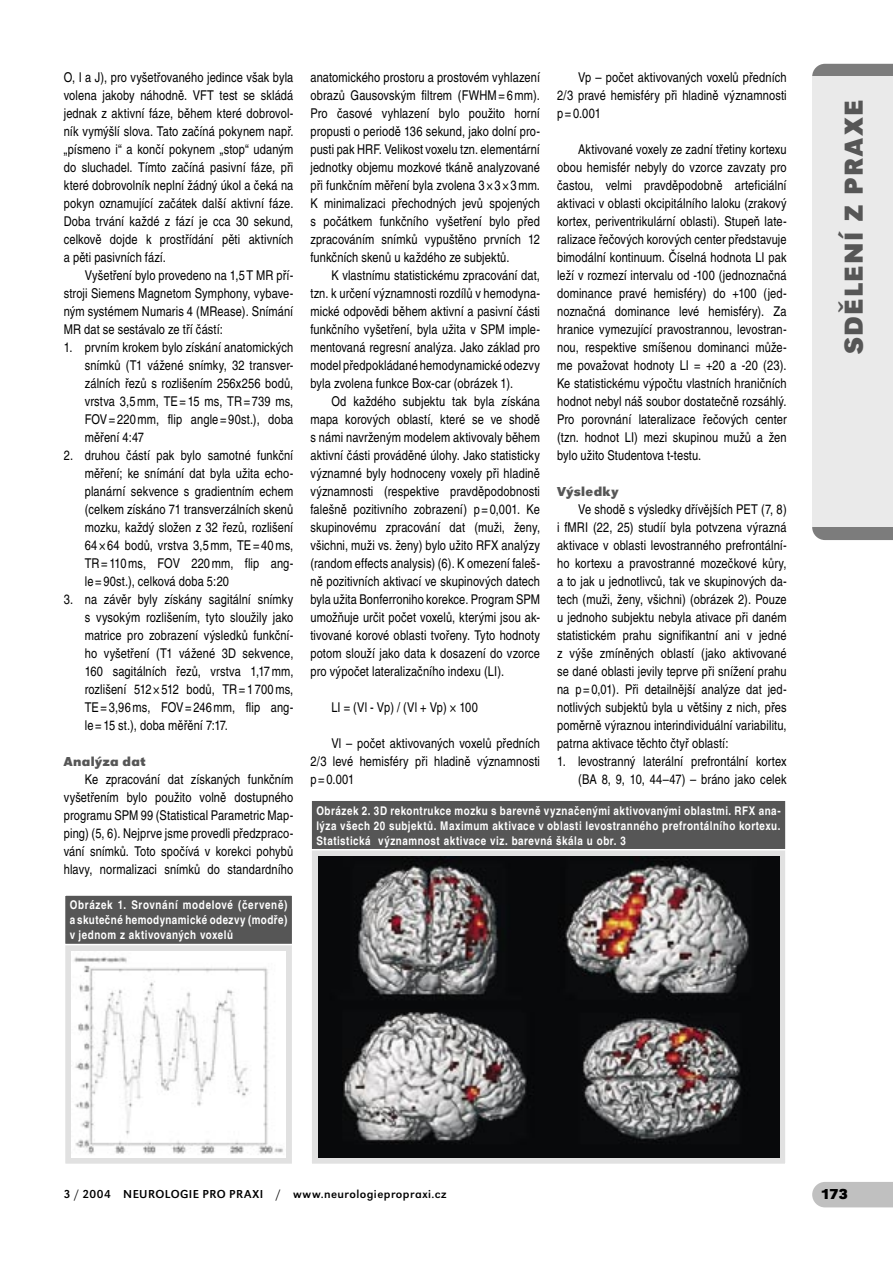
<style>
.page{position:relative;width:893px;height:1263px;background:#fff}
.page>*{position:absolute;margin:0;border:0;box-sizing:border-box;transform-origin:0 0}
.n_boční_pruh{font:700 27px "URW Grotesk TEE";letter-spacing:.05em;color:#565656}
.t1{font:700 15px "URW Grotesk TEE";color:#000}
.n_text{font:condensed 13.5px/18px "Nimbus San LEE";letter-spacing:.01em;color:#000;text-align:justify}
.n_odrážka{font:condensed 13.5px/18px "Nimbus San LEE";letter-spacing:.01em;color:#000;text-align:justify}
.n_podnadpis{font:700 13.5px "URW Grotesk TEE";letter-spacing:.03em;color:#565656}
.n_obrázek{font:700 condensed 12px/15px "Nimbus San LEE";letter-spacing:.04em;color:#fff;text-align:justify}
.t2{font:12px "URW Grotesk TEE";letter-spacing:.035em;color:#000}
</style>
<div class="page">
<svg style="left:812px;top:64px;width:81px;height:476px"></svg>
<div style="left:812px;top:1182px;width:81px;height:25px;background:#c0c0c0"></div>
<div style="left:812px;top:77px;width:81px;height:450px;background:#eaeaea"></div>
<div style="left:65px;top:928px;width:228px;height:236px;background:#e1e1e1"></div>
<div style="left:64px;top:927px;width:229px;height:238px;border:2px solid #fff"></div>
<div style="left:65px;top:895px;width:228px;height:49px;background:#565656"></div>
<div style="left:64px;top:894px;width:229px;height:51px;border:2px solid #fff"></div>
<img style="left:71px;top:951px;width:215px;height:207px">
<div style="left:311px;top:833px;width:475px;height:331px;background:#e1e1e1"></div>
<div style="left:310px;top:832px;width:477px;height:333px;border:2px solid #fff"></div>
<div style="left:311px;top:800px;width:475px;height:50px;background:#565656"></div>
<div style="left:310px;top:799px;width:477px;height:51px;border:2px solid #fff"></div>
<img style="left:318px;top:856px;width:461px;height:302px">
<p class="n_text" style="left:64px;top:68px;width:231px">O, I a J), pro vyšetřovaného jedince však byla volena jakoby náhodně. VFT test se skládá jednak z aktivní fáze, během které dobrovol&shy;ník vymýšlí slova. Tato začíná pokynem např. „písmeno i“ a končí pokynem „stop“ udaným do sluchadel. Tímto začíná pasivní fáze, při které dobrovolník neplní žádný úkol a čeká na pokyn oznamující začátek další aktivní fáze.<br>Doba trvání každé z fází je cca 30 sekund, celkově dojde k prostřídání pěti aktivních a pěti pasivních fází.</p>
<p class="n_text" style="left:64px;top:266px;width:231px;text-indent:21px">Vyšetření bylo provedeno na 1,5 T MR pří&shy;stroji Siemens Magnetom Symphony, vybave&shy;ným systémem Numaris 4 (MRease). Snímání MR dat se sestávalo ze tří částí:</p>
<p class="n_odrážka" style="left:85px;top:338px;width:210px;text-indent:-21px">1. prvním krokem bylo získání anatomických snímků (T1 vážené snímky, 32 transver&shy;zálních řezů s rozlišením 256x256 bodů, vrstva 3,5 mm, TE = 15 ms, TR = 739 ms, FOV = 220 mm, flip angle = 90st.), doba měření 4:47</p>
<p class="n_odrážka" style="left:85px;top:446px;width:210px;text-indent:-21px">2. druhou částí pak bylo samotné funkční měření; ke snímání dat byla užita echo&shy;planární sekvence s gradientním echem (celkem získáno 71 transverzálních skenů mozku, každý složen z 32 řezů, rozlišení 64 × 64 bodů, vrstva 3,5 mm, TE = 40 ms, TR = 110 ms, FOV 220 mm, flip ang&shy;le = 90st.), celková doba 5:20</p>
<p class="n_odrážka" style="left:85px;top:590px;width:210px;text-indent:-21px">3. na závěr byly získány sagitální snímky s vysokým rozlišením, tyto sloužily jako matrice pro zobrazení výsledků funkční&shy;ho vyšetření (T1 vážené 3D sekvence, 160 sagitálních řezů, vrstva 1,17 mm, rozlišení 512 × 512 bodů, TR = 1 700 ms, TE = 3,96 ms, FOV = 246 mm, flip ang&shy;le = 15 st.), doba měřění 7:17.</p>
<p class="n_podnadpis" style="left:64px;top:753px;width:83px">Analýza dat</p>
<p class="n_text" style="left:64px;top:770px;width:231px;text-indent:21px">Ke zpracování dat získaných funkčním vyšetřením bylo použito volně dostupného programu SPM 99 (Statistical Parametric Map&shy;ping) (5, 6). Nejprve jsme provedli předzpraco&shy;vání snímků. Toto spočívá v korekci pohybů hlavy, normalizaci snímků do standardního</p>
<p class="n_obrázek" style="left:70px;top:898px;width:219px">Obrázek 1. Srovnání modelové (červeně) a skutečné hemodynamické odezvy (modře) v jednom z aktivovaných voxelů</p>
<p class="n_text" style="left:310px;top:68px;width:231px">anatomického prostoru a prostovém vyhlazení obrazů Gausovským filtrem (FWHM = 6 mm).<br>Pro časové vyhlazení bylo použito horní propusti o periodě 136 sekund, jako dolní pro&shy;pusti pak HRF. Velikost voxelu tzn. elementární jednotky objemu mozkové tkáně analyzované při funkčním měření byla zvolena 3 × 3 × 3 mm.<br>K minimalizaci přechodných jevů spojených s počátkem funkčního vyšetření bylo před zpracováním snímků vypuštěno prvních 12 funkčních skenů u každého ze subjektů.</p>
<p class="n_text" style="left:310px;top:266px;width:231px;text-indent:21px">K vlastnímu statistickému zpracování dat, tzn. k určení významnosti rozdílů v hemodyna&shy;mické odpovědi během aktivní a pasivní části funkčního vyšetření, byla užita v SPM imple&shy;mentovaná regresní analýza. Jako základ pro model předpokládané hemodynamické odezvy byla zvolena funkce Box-car (obrázek 1).</p>
<p class="n_text" style="left:310px;top:392px;width:231px;text-indent:21px">Od každého subjektu tak byla získána mapa korových oblastí, které se ve shodě s námi navrženým modelem aktivovaly během aktivní části prováděné úlohy. Jako statisticky významné byly hodnoceny voxely při hladině významnosti (respektive pravděpodobnosti falešně pozitivního zobrazení) p = 0,001. Ke skupinovému zpracování dat (muži, ženy, všichni, muži vs. ženy) bylo užito RFX analýzy (random effects analysis) (6). K omezení faleš&shy;ně pozitivních aktivací ve skupinových datech byla užita Bonferroniho korekce. Program SPM umožňuje určit počet voxelů, kterými jsou ak&shy;tivované korové oblasti tvořeny. Tyto hodnoty potom slouží jako data k dosazení do vzorce pro výpočet lateralizačního indexu (LI).</p>
<p class="n_text" style="left:331px;top:698px;width:148px">LI = (Vl - Vp) / (Vl + Vp) × 100</p>
<p class="n_text" style="left:310px;top:734px;width:231px;text-indent:21px">Vl – počet aktivovaných voxelů předních 2/3 levé hemisféry při hladině významnosti p = 0.001</p>
<p class="n_text" style="left:557px;top:68px;width:231px;text-indent:21px">Vp – počet aktivovaných voxelů předních 2/3 pravé hemisféry při hladině významnosti p = 0.001</p>
<p class="n_text" style="left:557px;top:140px;width:231px;text-indent:21px">Aktivované voxely ze zadní třetiny kortexu obou hemisfér nebyly do vzorce zavzaty pro častou, velmi pravděpodobně arteficiální aktivaci v oblasti okcipitálního laloku (zrakový kortex, periventrikulární oblasti). Stupeň late&shy;ralizace řečových korových center představuje bimodální kontinuum. Číselná hodnota LI pak leží v rozmezí intervalu od -100 (jednoznačná dominance pravé hemisféry) do +100 (jed&shy;noznačná dominance levé hemisféry). Za hranice vymezující pravostrannou, levostran&shy;nou, respektive smíšenou dominanci může&shy;me považovat hodnoty LI = +20 a -20 (23).<br>Ke statistickému výpočtu vlastních hraničních hodnot nebyl náš soubor dostatečně rozsáhlý.<br>Pro porovnání lateralizace řečových center (tzn. hodnot LI) mezi skupinou mužů a žen bylo užito Studentova t-testu.</p>
<p class="n_podnadpis" style="left:557px;top:483px;width:63px">Výsledky</p>
<p class="n_text" style="left:557px;top:500px;width:231px;text-indent:21px">Ve shodě s výsledky dřívějších PET (7, 8) i fMRI (22, 25) studíí byla potvzena výrazná aktivace v oblasti levostranného prefrontální&shy;ho kortexu a pravostranné mozečkové kůry, a to jak u jednotlivců, tak ve skupinových da&shy;tech (muži, ženy, všichni) (obrázek 2). Pouze u jednoho subjektu nebyla ativace při daném statistickém prahu signifikantní ani v jedné z výše zmíněných oblastí (jako aktivované se dané oblasti jevily teprve při snížení prahu na p = 0,01). Při detailnější analýze dat jed&shy;notlivých subjektů byla u většiny z nich, přes poměrně výraznou interindividuální variabilitu, patrna aktivace těchto čtyř oblastí:</p>
<p class="n_odrážka" style="left:557px;top:752px;width:231px;text-align:right">1. levostranný laterální prefrontální kortex (BA 8, 9, 10, 44–47) – bráno jako celek</p>
<p class="n_obrázek" style="left:316px;top:803px;width:466px">Obrázek 2. 3D rekontrukce mozku s barevně vyznačenými aktivovanými oblastmi. RFX ana&shy;lýza všech 20 subjektů. Maximum aktivace v oblasti levostranného prefrontálního kortexu.<br>Statistická významnost aktivace viz. barevná škála u obr. 3</p>
<p class="n_boční_pruh" style="left:838px;top:354px;width:256px;rotate:-90deg">SDĚLENÍ Z PRAXE</p>
<p class="t2" style="left:64px;top:1187px;width:384px">3 / 2004 NEUROLOGIE PRO PRAXI / www.neurologiepropraxi.cz</p>
<p class="t1" style="left:821px;top:1185px;width:29px">173</p>
</div>
